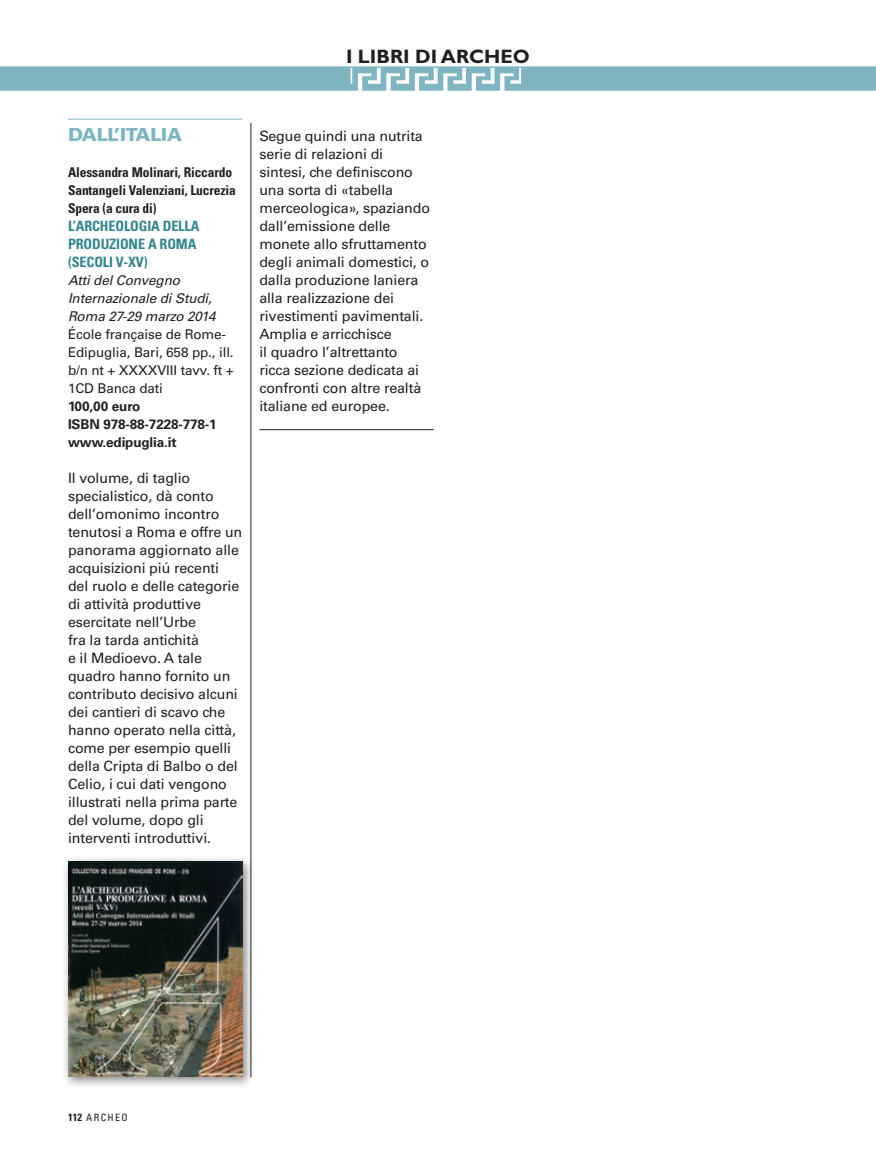
<style>
.page{position:relative;width:876px;height:1157px;background:#fff}
.page>*{position:absolute;margin:0;border:0;box-sizing:border-box;transform-origin:0 0}
.t1{font:700 19.5px "Gill Sans Std";color:#231f20}
.t2{font:900 18px "Univers LT Std";letter-spacing:-.01em;color:#7eb5c1}
.t3{font:14.25px/18px "Univers LT Std";letter-spacing:-.01em;color:#231f20}
.t4{font:700 condensed 14.25px/18px "Univers LT Std";letter-spacing:-.01em;color:#34858d}
.t5{font:13.5px/18px "Univers LT Std";letter-spacing:-.01em;color:#231f20}
.t6{font:700 condensed 13.5px/18px "Univers LT Std";letter-spacing:-.01em;color:#231f20}
.t7{font:italic 13.5px/18px "Univers LT Std";letter-spacing:-.01em;color:#231f20}
.t8{font:700 13.5px/18px "Univers LT Std";letter-spacing:-.01em;color:#231f20}
.t9{font:condensed 10.2px "Univers LT Std";letter-spacing:.135em;color:#231f20}
.s1{font-weight:700;font-size:10.5px}
</style>
<div class="page">
<hr style="left:0;top:66px;width:876px;height:2px;background:#7eb5c1">
<svg style="left:0;top:68px;width:876px;height:23px"></svg>
<hr style="left:251px;top:123px;width:1px;height:954px;background:#231f20">
<hr style="left:68px;top:119px;width:174px;height:1px;background:#7eb5c1">
<hr style="left:259px;top:429px;width:175px;height:1px;background:#231f20">
<div style="left:62px;top:854px;width:193px;height:234px;background:#231f20;opacity:.55"></div>
<img style="left:68px;top:861px;width:174px;height:215px">
<h1 class="t1" style="left:346px;top:45px;width:185px">I LIBRI DI ARCHEO</h1>
<p class="t2" style="left:68px;top:123px;width:116px">DALL’ITALIA</p>
<p class="t6" style="left:68px;top:163px;width:169px">Alessandra Molinari, Riccardo<br>Santangeli Valenziani, Lucrezia<br>Spera (a cura di)</p>
<p class="t4" style="left:68px;top:217px;width:133px">L’ARCHEOLOGIA DELLA<br>PRODUZIONE A ROMA (SECOLI V-XV)</p>
<p class="t7" style="left:68px;top:271px;width:149px">Atti del Convegno<br>Internazionale di Studi,<br>Roma 27-29 marzo 2014</p>
<p class="t5" style="left:68px;top:325px;width:167px">École française de Rome-<br>Edipuglia, Bari, 658 pp., ill. b/n nt + XXXXVIII tavv. ft +<br>1CD Banca dati</p>
<p class="t8" style="left:68px;top:397px;width:150px">100,00 euro<br>ISBN 978-88-7228-778-1 www.edipuglia.it</p>
<p class="t3" style="left:68px;top:469px;width:176px">Il volume, di taglio specialistico, dà conto dell’omonimo incontro tenutosi a Roma e offre un panorama aggiornato alle acquisizioni piú recenti del ruolo e delle categorie di attività produttive esercitate nell’Urbe<br>fra la tarda antichità<br>e il Medioevo. A tale quadro hanno fornito un contributo decisivo alcuni dei cantieri di scavo che hanno operato nella città, come per esempio quelli della Cripta di Balbo o del<br>Celio, i cui dati vengono illustrati nella prima parte del volume, dopo gli interventi introduttivi.</p>
<p class="t3" style="left:259px;top:127px;width:172px">Segue quindi una nutrita serie di relazioni di sintesi, che definiscono una sorta di «tabella merceologica», spaziando dall’emissione delle monete allo sfruttamento degli animali domestici, o dalla produzione laniera alla realizzazione dei rivestimenti pavimentali.<br>Amplia e arricchisce<br>il quadro l’altrettanto ricca sezione dedicata ai confronti con altre realtà italiane ed europee.</p>
<p class="t9" style="left:68px;top:1111px;width:61px"><span class="s1">112</span> ARCHEO</p>
</div>
